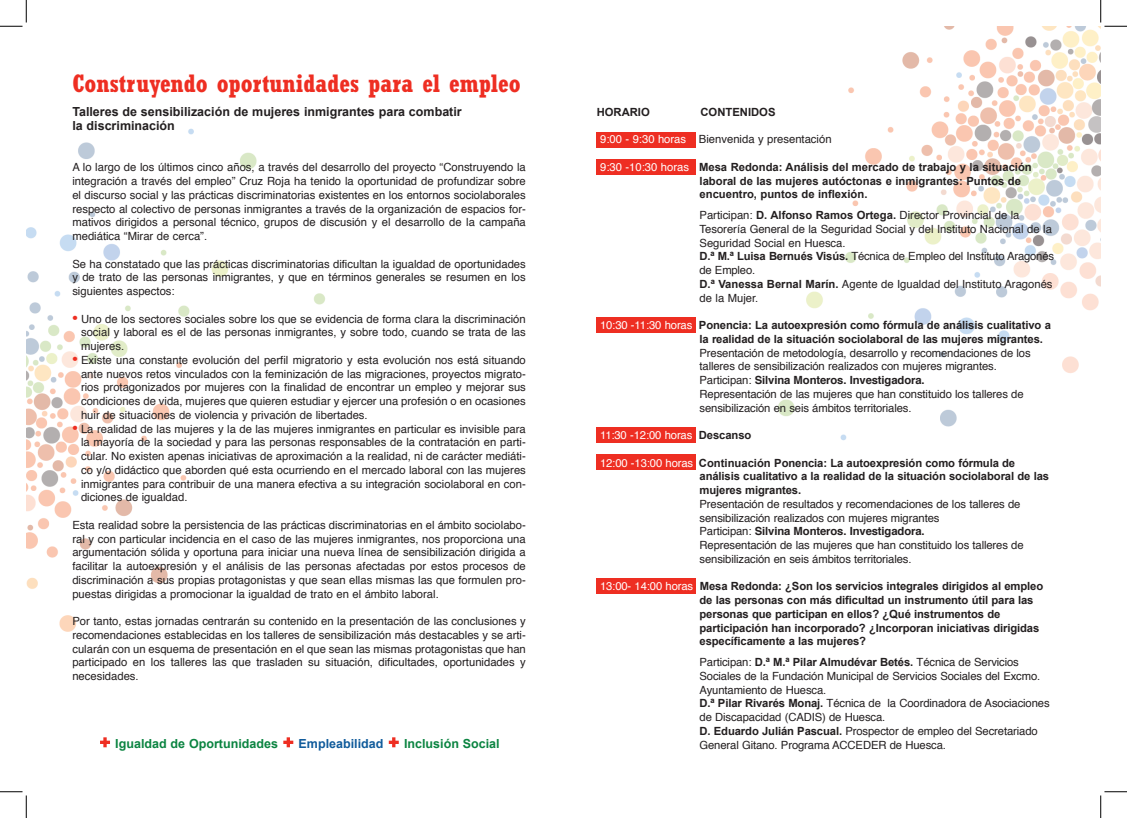
<style>
.page{position:relative;width:1127px;height:818px;background:#fff}
.page>*{position:absolute;margin:0;border:0;box-sizing:border-box;transform-origin:0 0}
.t1{font:700 condensed 24.88px "Rockwell";color:#ee2e22}
.t2{font:700 12.5px/13.8px "Arial";color:#231f20}
.t3{font:700 12.5px "Arial";color:#0b8441}
.t4{font:700 12.5px "Arial";color:#105b9b}
.t5{font:11.25px/13.8px "Helvetica";letter-spacing:-.01em;color:#231f20;text-align:justify}
.t6{font:700 11.25px/13.8px "Arial";letter-spacing:-.01em;color:#231f20}
.t7{font:11.25px "Helvetica";letter-spacing:-.01em;color:#fff}
.s1{font-family:"Arial";font-weight:700;font-size:15px;color:#ee2e22}
.s2{color:#fff}
.s3{font-family:"Helvetica";font-weight:400;color:#fff}
.s4{font-family:"Arial";font-weight:700}
.s5{font-weight:700}
.s6{font-family:"Arial";font-weight:700;color:#231f20}
</style>
<div class="page">
<img style="left:778px;top:27px;width:322px;height:414px">
<img style="left:26px;top:128px;width:299px;height:504px">
<div style="left:595px;top:578px;width:100px;height:15px;background:#ee2e22"></div>
<div style="left:595px;top:317px;width:100px;height:15px;background:#ee2e22"></div>
<div style="left:595px;top:427px;width:100px;height:15px;background:#ee2e22"></div>
<div style="left:595px;top:455px;width:100px;height:15px;background:#ee2e22"></div>
<div style="left:595px;top:159px;width:100px;height:15px;background:#ee2e22"></div>
<div style="left:595px;top:132px;width:100px;height:15px;background:#ee2e22"></div>
<svg style="left:100px;top:737px;width:10px;height:10px"></svg>
<svg style="left:283px;top:737px;width:10px;height:10px"></svg>
<svg style="left:388px;top:737px;width:10px;height:10px"></svg>
<svg style="left:0;top:0;width:27px;height:27px"></svg>
<svg style="left:0;top:791px;width:27px;height:27px"></svg>
<svg style="left:1100px;top:0;width:26px;height:27px"></svg>
<svg style="left:1100px;top:791px;width:26px;height:27px"></svg>
<h1 class="t1" style="left:72px;top:68px;width:449px">Construyendo oportunidades para el empleo</h1>
<p class="t2" style="left:72px;top:105px;width:391px">Talleres de sensibilización de mujeres inmigrantes para combatir la discriminación</p>
<p class="t5" style="left:72px;top:160px;width:455px">A lo largo de los últimos cinco años, a través del desarrollo del proyecto “Construyendo la integración a través del empleo” Cruz Roja ha tenido la oportunidad de profundizar sobre el discurso social y las prácticas discriminatorias existentes en los entornos sociolaborales respecto al colectivo de personas inmigrantes a través de la organización de espacios for&shy;mativos dirigidos a personal técnico, grupos de discusión y el desarrollo de la campaña mediática “Mirar de cerca”.</p>
<p class="t5" style="left:72px;top:256px;width:455px">Se ha constatado que las prácticas discriminatorias dificultan la igualdad de oportunidades y de trato de las personas inmigrantes, y que en términos generales se resumen en los siguientes aspectos:</p>
<p class="t5" style="left:81px;top:311px;width:446px;text-indent:-9px"><span class="s1">•</span> Uno de los sectores sociales sobre los que se evidencia de forma clara la discriminación social y laboral es el de las personas inmigrantes, y sobre todo, cuando se trata de las mujeres.</p>
<p class="t5" style="left:81px;top:353px;width:446px;text-indent:-9px"><span class="s1">•</span> Existe una constante evolución del perfil migratorio y esta evolución nos está situando ante nuevos retos vinculados con la feminización de las migraciones, proyectos migrato&shy;rios protagonizados por mujeres con la finalidad de encontrar un empleo y mejorar sus condiciones de vida, mujeres que quieren estudiar y ejercer una profesión o en ocasiones huir de situaciones de violencia y privación de libertades.</p>
<p class="t5" style="left:81px;top:421px;width:446px;text-indent:-9px"><span class="s1">•</span> La realidad de las mujeres y la de las mujeres inmigrantes en particular es invisible para la mayoría de la sociedad y para las personas responsables de la contratación en parti&shy;cular. No existen apenas iniciativas de aproximación a la realidad, ni de carácter mediáti&shy;co y/o didáctico que aborden qué esta ocurriendo en el mercado laboral con las mujeres inmigrantes para contribuir de una manera efectiva a su integración sociolaboral en con&shy;diciones de igualdad.</p>
<p class="t5" style="left:72px;top:518px;width:455px">Esta realidad sobre la persistencia de las prácticas discriminatorias en el ámbito sociolabo&shy;ral y con particular incidencia en el caso de las mujeres inmigrantes, nos proporciona una argumentación sólida y oportuna para iniciar una nueva línea de sensibilización dirigida a facilitar la autoexpresión y el análisis de las personas afectadas por estos procesos de discriminación a sus propias protagonistas y que sean ellas mismas las que formulen pro&shy;puestas dirigidas a promocionar la igualdad de trato en el ámbito laboral.</p>
<p class="t5" style="left:72px;top:614px;width:455px">Por tanto, estas jornadas centrarán su contenido en la presentación de las conclusiones y recomendaciones establecidas en los talleres de sensibilización más destacables y se arti&shy;cularán con un esquema de presentación en el que sean las mismas protagonistas que han participado en los talleres las que trasladen su situación, dificultades, oportunidades y necesidades.</p>
<p class="t6" style="left:596px;top:105px;width:55px">HORARIO</p>
<p class="t6" style="left:700px;top:105px;width:77px">CONTENIDOS</p>
<p class="t5" style="left:600px;top:132px;width:233px"><span class="s2">9:00 - 9:30 horas</span> Bienvenida y presentación</p>
<p class="t6" style="left:699px;top:160px;width:334px;text-indent:-99px"><span class="s3">9:30 -10:30 horas</span> Mesa Redonda: Análisis del mercado de trabajo y la situación laboral de las mujeres autóctonas e inmigrantes: Puntos de encuentro, puntos de inflexión.</p>
<p class="t5" style="left:699px;top:208px;width:356px;text-align:left">Participan: <span class="s4">D. Alfonso Ramos Ortega.</span> Director Provincial de la Tesorería General de la Seguridad Social y del Instituto Nacional de la Seguridad Social en Huesca.<br><span class="s4">D.ª M.ª Luisa Bernués Visús.</span> Técnica de Empleo del Instituto Aragonés de Empleo.<br><span class="s4">D.ª Vanessa Bernal Marín.</span> Agente de Igualdad del Instituto Aragonés de la Mujer.</p>
<p class="t6" style="left:699px;top:318px;width:353px;text-indent:-99px"><span class="s3">10:30 -11:30 horas</span> Ponencia: La autoexpresión como fórmula de análisis cualitativo a la realidad de la situación sociolaboral de las mujeres migrantes.</p>
<p class="t5" style="left:699px;top:345px;width:332px;text-align:left">Presentación de metodología, desarrollo y recomendaciones de los talleres de sensibilización realizados con mujeres migrantes.<br>Participan: <span class="s5">Silvina Monteros. Investigadora.<br></span>Representación de las mujeres que han constituido los talleres de sensibilización en seis ámbitos territoriales.</p>
<p class="t7" style="left:600px;top:425px;width:153px">11:30 -12:00 horas <span class="s6">Descanso</span></p>
<p class="t6" style="left:699px;top:456px;width:351px;text-indent:-99px"><span class="s3">12:00 -13:00 horas</span> Continuación Ponencia: La autoexpresión como fórmula de análisis cualitativo a la realidad de la situación sociolaboral de las mujeres migrantes.</p>
<p class="t5" style="left:699px;top:497px;width:325px;text-align:left">Presentación de resultados y recomendaciones de los talleres de sensibilización realizados con mujeres migrantes<br>Participan: <span class="s5">Silvina Monteros. Investigadora.<br></span>Representación de las mujeres que han constituido los talleres de sensibilización en seis ámbitos territoriales.</p>
<p class="t6" style="left:699px;top:579px;width:345px;text-indent:-99px"><span class="s3">13:00- 14:00 horas</span> Mesa Redonda: ¿Son los servicios integrales dirigidos al empleo de las personas con más dificultad un instrumento útil para las personas que participan en ellos? ¿Qué instrumentos de participación han incorporado? ¿Incorporan iniciativas dirigidas específicamente a las mujeres?</p>
<p class="t5" style="left:699px;top:655px;width:351px;text-align:left">Participan: <span class="s4">D.ª M.ª Pilar Almudévar Betés.</span> Técnica de Servicios Sociales de la Fundación Municipal de Servicios Sociales del Excmo.<br>Ayuntamiento de Huesca.<br><span class="s4">D.ª Pilar Rivarés Monaj.</span> Técnica de la Coordinadora de Asociaciones de Discapacidad (CADIS) de Huesca.<br><span class="s4">D. Eduardo Julián Pascual.</span> Prospector de empleo del Secretariado</p>
<p class="t3" style="left:115px;top:736px;width:164px">Igualdad de Oportunidades</p>
<p class="t4" style="left:298px;top:736px;width:86px">Empleabilidad</p>
<p class="t3" style="left:404px;top:736px;width:97px">Inclusión Social</p>
<p class="t5" style="left:699px;top:737px;width:248px">General Gitano. Programa ACCEDER de Huesca.</p>
</div>
